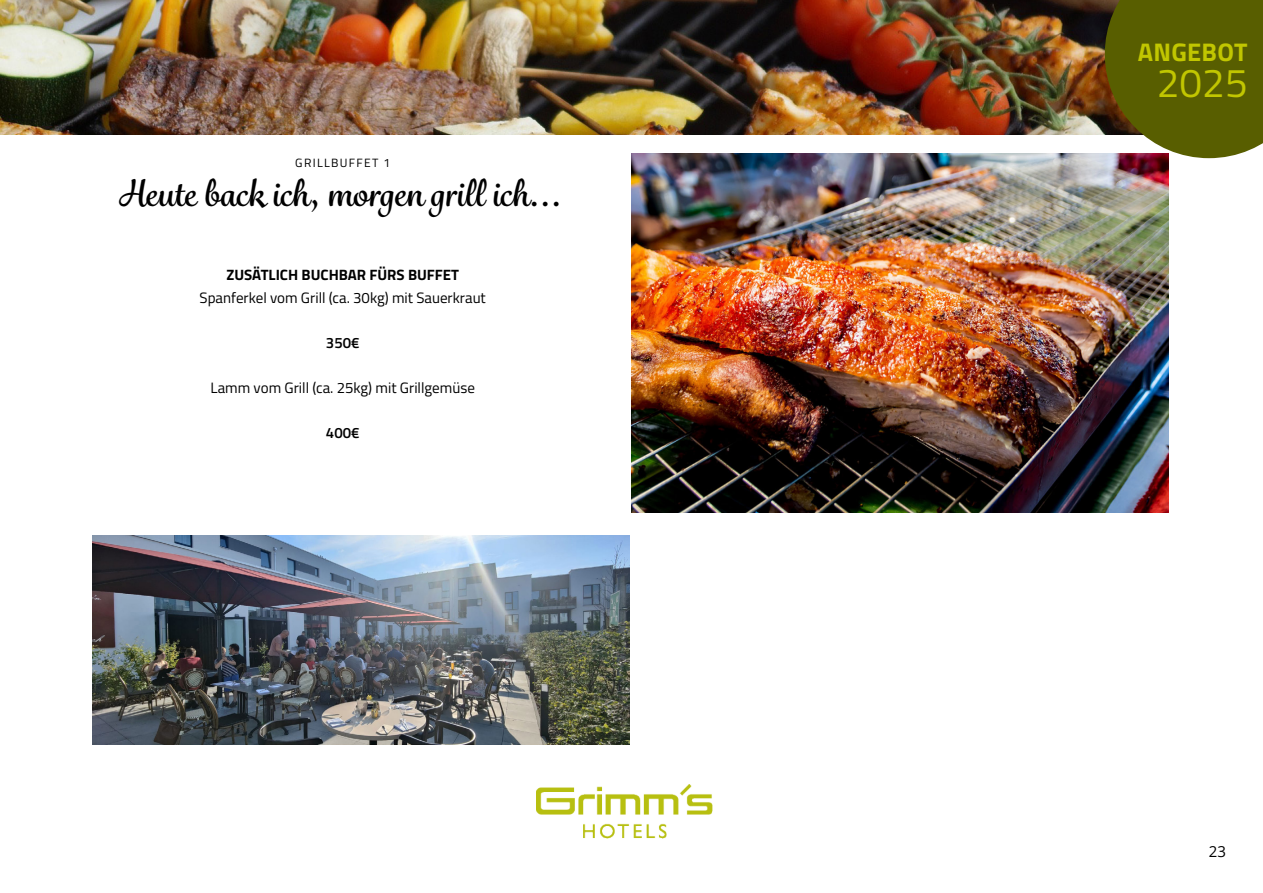
<style>
.page{position:relative;width:1263px;height:893px;background:#fff}
.page>*{position:absolute;margin:0;border:0;box-sizing:border-box;transform-origin:0 0}
.t1{font:40.5px "Titillium Web";color:#c1c600}
.t2{font:700 36px "Grafolita Script";color:#000}
.t3{font:700 25.5px "Titillium Web";letter-spacing:.01em;color:#c1c600}
.t4{font:15px "Titillium Web";color:#000}
.t5{font:700 15px "Titillium Web";color:#000}
.t6{font:600 15px "Titillium Web";color:#000}
.t7{font:15px "Open Sans";color:#000}
.t8{font:12px "Titillium Web";letter-spacing:.11em;color:#000}
</style>
<div class="page">
<img style="left:0;top:0;width:1105px;height:134px">
<img style="left:92px;top:536px;width:537px;height:208px">
<img style="left:536px;top:785px;width:177px;height:54px">
<img style="left:631px;top:153px;width:538px;height:359px">
<svg style="left:1105px;top:0;width:158px;height:158px;background:#60620f"></svg>
<p class="t8" style="left:295px;top:154px;width:96px">GRILLBUFFET 1</p>
<h2 class="t2" style="left:118px;top:168px;width:445px">Heute back ich, morgen grill ich...</h2>
<p class="t5" style="left:226px;top:264px;width:234px">ZUSÄTLICH BUCHBAR FÜRS BUFFET</p>
<p class="t4" style="left:200px;top:287px;width:288px">Spanferkel vom Grill (ca. 30kg) mit Sauerkraut</p>
<p class="t6" style="left:326px;top:331px;width:35px">350€</p>
<p class="t4" style="left:211px;top:377px;width:266px">Lamm vom Grill (ca. 25kg) mit Grillgemüse</p>
<p class="t6" style="left:326px;top:421px;width:35px">400€</p>
<h3 class="t3" style="left:1138px;top:32px;width:111px">ANGEBOT</h3>
<h1 class="t1" style="left:1157px;top:53px;width:92px">2025</h1>
<p class="t7" style="left:1209px;top:841px;width:19px">23</p>
</div>
